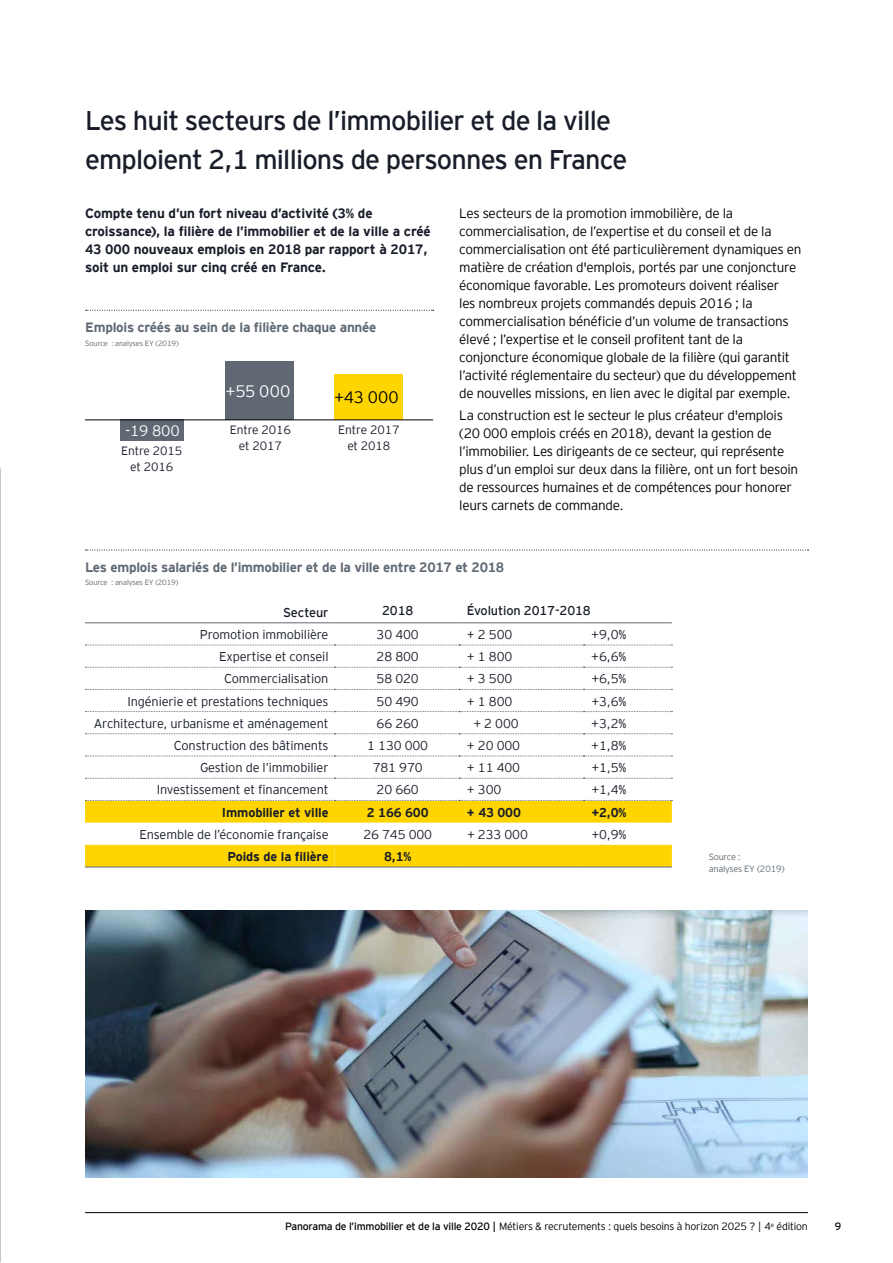
<style>
.page{position:relative;width:893px;height:1263px;background:#fff}
.page>*{position:absolute;margin:0;border:0;box-sizing:border-box;transform-origin:0 0}
.t1{font:27px/39px "EY Interstate";letter-spacing:-.03em;color:#181d29}
.t2{font:300 16.5px "EY Interstate";color:#fff}
.t3{font:300 16.5px "EY Interstate";color:#000}
.t4{font:300 15px "EY Interstate";color:#fff}
.t5{font:300 13.5px/18px "EY Interstate";letter-spacing:-.02em;color:#000}
.t6{font:700 13.5px/18px "EY Interstate";letter-spacing:-.01em;color:#181d29}
.t7{font:700 13.5px "EY Interstate";letter-spacing:-.02em;color:#606973}
.t8{font:300 12.75px "EY Interstate";letter-spacing:-.01em;color:#181d29}
.t9{font:700 12.75px "EY Interstate";letter-spacing:-.01em;color:#181d29}
.t10{font:12.75px "EY Interstate";letter-spacing:-.01em;color:#181d29}
.t11{font:300 12px/15.6px "EY Interstate";letter-spacing:-.01em;color:#181d29;text-align:center}
.t12{font:300 10.5px "EY Interstate";letter-spacing:-.02em;color:#000}
.t13{font:10.5px "EY Interstate";color:#000}
.t14{font:300 9px/12px "EY Interstate";letter-spacing:-.02em;color:#606973}
.t15{font:300 7.5px "EY Interstate";letter-spacing:-.02em;color:#606973}
.s1{font-weight:400}
</style>
<div class="page">
<hr style="left:85px;top:1212px;width:723px;height:1px;background:#000">
<img style="left:0;top:0;width:1px;height:699px">
<svg style="left:86px;top:310px;width:348px;height:1px"></svg>
<div style="left:120px;top:420px;width:64px;height:21px;background:#606973"></div>
<div style="left:225px;top:361px;width:68px;height:59px;background:#606973"></div>
<div style="left:334px;top:374px;width:68px;height:46px;background:#ffd500"></div>
<svg style="left:85px;top:550px;width:723px;height:1px"></svg>
<hr style="left:85px;top:622px;width:249px;height:1px;background:#606973">
<hr style="left:334px;top:622px;width:125px;height:1px;background:#606973">
<hr style="left:459px;top:622px;width:125px;height:1px;background:#606973">
<hr style="left:584px;top:622px;width:88px;height:1px;background:#606973">
<svg style="left:85px;top:645px;width:587px;height:1px"></svg>
<svg style="left:85px;top:667px;width:587px;height:1px"></svg>
<svg style="left:85px;top:689px;width:587px;height:1px"></svg>
<svg style="left:85px;top:711px;width:587px;height:1px"></svg>
<svg style="left:85px;top:733px;width:587px;height:1px"></svg>
<svg style="left:85px;top:756px;width:587px;height:1px"></svg>
<svg style="left:85px;top:778px;width:587px;height:1px"></svg>
<svg style="left:85px;top:800px;width:587px;height:67px"></svg>
<hr style="left:85px;top:867px;width:249px;height:1px;background:#606973">
<hr style="left:334px;top:867px;width:125px;height:1px;background:#606973">
<hr style="left:459px;top:867px;width:125px;height:1px;background:#606973">
<hr style="left:584px;top:867px;width:88px;height:1px;background:#606973">
<img style="left:85px;top:911px;width:723px;height:267px">
<hr style="left:85px;top:419px;width:348px;height:1px;background:#000">
<h1 class="t1" style="left:85px;top:100px;width:544px">Les huit secteurs de l’immobilier et de la ville emploient 2,1 millions de personnes en France</h1>
<p class="t6" style="left:85px;top:203px;width:347px">Compte tenu d’un fort niveau d’activité (3% de croissance), la filière de l’immobilier et de la ville a créé 43 000 nouveaux emplois en 2018 par rapport à 2017, soit un emploi sur cinq créé en France.</p>
<p class="t5" style="left:459px;top:203px;width:344px">Les secteurs de la promotion immobilière, de la commercialisation, de l’expertise et du conseil et de la commercialisation ont été particulièrement dynamiques en matière de création d'emplois, portés par une conjoncture économique favorable. Les promoteurs doivent réaliser<br>les nombreux projets commandés depuis 2016 ; la commercialisation bénéficie d’un volume de transactions élevé ; l’expertise et le conseil profitent tant de la conjoncture économique globale de la filière (qui garantit l’activité réglementaire du secteur) que du développement de nouvelles missions, en lien avec le digital par exemple.</p>
<p class="t5" style="left:459px;top:405px;width:340px">La construction est le secteur le plus créateur d'emplois (20 000 emplois créés en 2018), devant la gestion de l’immobilier. Les dirigeants de ce secteur, qui représente plus d’un emploi sur deux dans la filière, ont un fort besoin de ressources humaines et de compétences pour honorer leurs carnets de commande.</p>
<p class="t7" style="left:85px;top:317px;width:293px">Emplois créés au sein de la filière chaque année</p>
<p class="t15" style="left:85px;top:338px;width:95px">Source : analyses EY (2019)</p>
<p class="t2" style="left:225px;top:379px;width:66px">+55 000</p>
<p class="t11" style="left:230px;top:422px;width:63px">Entre 2016 et 2017</p>
<p class="t3" style="left:334px;top:386px;width:66px">+43 000</p>
<p class="t11" style="left:338px;top:422px;width:63px">Entre 2017 et 2018</p>
<p class="t4" style="left:125px;top:420px;width:56px">-19 800</p>
<p class="t11" style="left:121px;top:443px;width:63px">Entre 2015 et 2016</p>
<p class="t7" style="left:85px;top:557px;width:421px">Les emplois salariés de l’immobilier et de la ville entre 2017 et 2018</p>
<p class="t15" style="left:85px;top:577px;width:95px">Source : analyses EY (2019)</p>
<p class="t10" style="left:275px;top:603px;width:55px"><sup>S</sup> Secteur</p>
<p class="t10" style="left:382px;top:601px;width:33px">2018</p>
<p class="t10" style="left:467px;top:601px;width:125px">Évolution 2017-2018</p>
<p class="t8" style="left:200px;top:625px;width:130px">Promotion immobilière</p>
<p class="t8" style="left:377px;top:625px;width:44px">30 400</p>
<p class="t8" style="left:467px;top:625px;width:47px">+ 2 500</p>
<p class="t8" style="left:591px;top:625px;width:37px">+9,0%</p>
<p class="t8" style="left:219px;top:648px;width:111px">Expertise et conseil</p>
<p class="t8" style="left:377px;top:648px;width:44px">28 800</p>
<p class="t8" style="left:467px;top:648px;width:47px">+ 1 800</p>
<p class="t8" style="left:591px;top:648px;width:37px">+6,6%</p>
<p class="t8" style="left:224px;top:670px;width:106px">Commercialisation</p>
<p class="t8" style="left:377px;top:670px;width:44px">58 020</p>
<p class="t8" style="left:467px;top:670px;width:47px">+ 3 500</p>
<p class="t8" style="left:591px;top:670px;width:37px">+6,5%</p>
<p class="t8" style="left:127px;top:692px;width:203px">Ingénierie et prestations techniques</p>
<p class="t8" style="left:377px;top:692px;width:44px">50 490</p>
<p class="t8" style="left:467px;top:692px;width:47px">+ 1 800</p>
<p class="t8" style="left:591px;top:692px;width:60px">+3,6% <sup>+3,6%</sup></p>
<p class="t8" style="left:94px;top:714px;width:236px">Architecture, urbanisme et aménagement</p>
<p class="t8" style="left:377px;top:714px;width:44px">66 260</p>
<p class="t8" style="left:467px;top:714px;width:53px"><sup>+</sup> + 2 000</p>
<p class="t8" style="left:591px;top:714px;width:37px">+3,2%</p>
<p class="t8" style="left:174px;top:736px;width:156px">Construction des bâtiments</p>
<p class="t8" style="left:367px;top:736px;width:62px">1 130 000</p>
<p class="t8" style="left:467px;top:736px;width:55px">+ 20 000</p>
<p class="t8" style="left:591px;top:736px;width:37px">+1,8%</p>
<p class="t8" style="left:200px;top:759px;width:130px">Gestion de l’immobilier</p>
<p class="t8" style="left:373px;top:759px;width:51px">781 970</p>
<p class="t8" style="left:467px;top:759px;width:55px">+ 11 400</p>
<p class="t8" style="left:591px;top:759px;width:37px">+1,5%</p>
<p class="t8" style="left:157px;top:781px;width:173px">Investissement et financement</p>
<p class="t8" style="left:377px;top:781px;width:44px">20 660</p>
<p class="t8" style="left:467px;top:781px;width:36px">+ 300</p>
<p class="t8" style="left:591px;top:781px;width:37px">+1,4%</p>
<p class="t9" style="left:222px;top:803px;width:108px">Immobilier et ville</p>
<p class="t9" style="left:367px;top:803px;width:63px">2 166 600</p>
<p class="t9" style="left:467px;top:803px;width:55px">+ 43 000</p>
<p class="t9" style="left:591px;top:803px;width:37px">+2,0%</p>
<p class="t8" style="left:139px;top:825px;width:191px">Ensemble de l’économie française</p>
<p class="t8" style="left:363px;top:825px;width:70px">26 745 000</p>
<p class="t8" style="left:467px;top:825px;width:62px">+ 233 000</p>
<p class="t8" style="left:591px;top:825px;width:37px">+0,9%</p>
<p class="t9" style="left:227px;top:847px;width:103px">Poids de la filière</p>
<p class="t9" style="left:384px;top:847px;width:29px">8,1%</p>
<p class="t14" style="left:709px;top:850px;width:77px">Source :<br>analyses EY (2019)</p>
<p class="t12" style="left:285px;top:1219px;width:524px"><span class="s1">Panorama de l’immobilier et de la ville 2020 |</span> Métiers &amp; recrutements : quels besoins à horizon 2025 ? | 4<sup>e</sup> édition</p>
<p class="t13" style="left:835px;top:1219px;width:8px">9</p>
</div>
